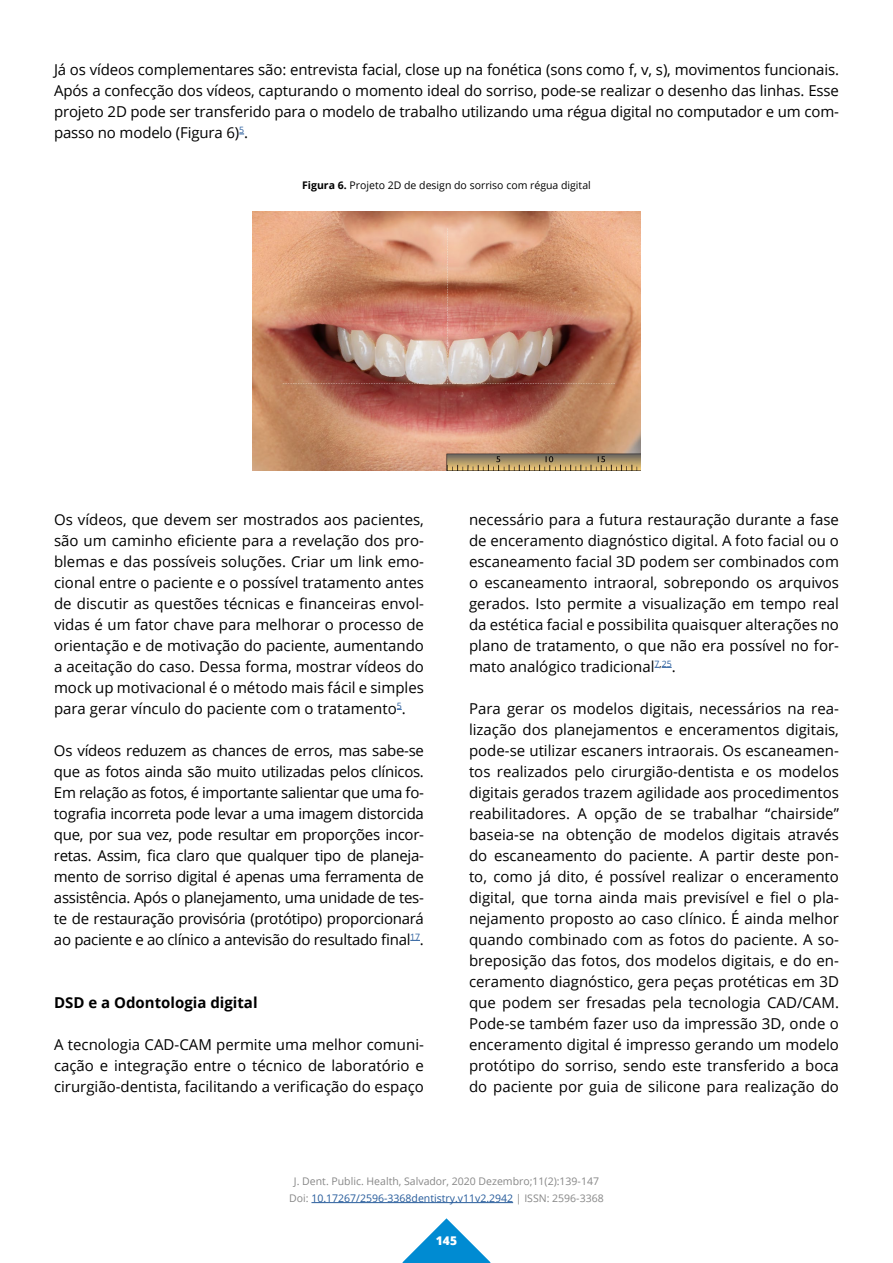
<style>
.page{position:relative;width:893px;height:1263px;background:#fff}
.page>*{position:absolute;margin:0;border:0;box-sizing:border-box;transform-origin:0 0}
.t1{font:15px/21px "Open Sans";color:#000;text-align:justify}
.t2{font:700 15px "Open Sans";color:#000}
.t3{font:800 12px "Open Sans";color:#fff}
.t4{font:10.5px/16.5px "Open Sans";color:#878787;text-align:center}
.t5{font:10.5px "Open Sans";color:#000}
.s1{font-weight:700}
.s2{color:#265b9b}
</style>
<div class="page">
<svg style="left:402px;top:1218px;width:89px;height:45px"></svg>
<hr style="left:311px;top:1202px;width:202px;height:1px;background:#265b9b">
<img style="left:252px;top:211px;width:389px;height:260px">
<svg style="left:654px;top:667px;width:18px;height:1px"></svg>
<p class="t1" style="left:54px;top:59px;width:786px">Já os vídeos complementares são: entrevista facial, close up na fonética (sons como f, v, s), movimentos funcionais.<br>Após a confecção dos vídeos, capturando o momento ideal do sorriso, pode-se realizar o desenho das linhas. Esse projeto 2D pode ser transferido para o modelo de trabalho utilizando uma régua digital no computador e um com&shy;passo no modelo (Figura 6)<sup>5</sup>.</p>
<p class="t5" style="left:302px;top:178px;width:290px"><span class="s1">Figura 6.</span> Projeto 2D de design do sorriso com régua digital</p>
<p class="t1" style="left:54px;top:508px;width:371px">Os vídeos, que devem ser mostrados aos pacientes, são um caminho eficiente para a revelação dos pro&shy;blemas e das possíveis soluções. Criar um link emo&shy;cional entre o paciente e o possível tratamento antes de discutir as questões técnicas e financeiras envol&shy;vidas é um fator chave para melhorar o processo de orientação e de motivação do paciente, aumentando a aceitação do caso. Dessa forma, mostrar vídeos do mock up motivacional é o método mais fácil e simples para gerar vínculo do paciente com o tratamento<sup>5</sup>.</p>
<p class="t1" style="left:54px;top:739px;width:371px">Os vídeos reduzem as chances de erros, mas sabe-se que as fotos ainda são muito utilizadas pelos clínicos.<br>Em relação as fotos, é importante salientar que uma fo&shy;tografia incorreta pode levar a uma imagem distorcida que, por sua vez, pode resultar em proporções incor&shy;retas. Assim, fica claro que qualquer tipo de planeja&shy;mento de sorriso digital é apenas uma ferramenta de assistência. Após o planejamento, uma unidade de tes&shy;te de restauração provisória (protótipo) proporcionará ao paciente e ao clínico a antevisão do resultado final<sup>17</sup>.</p>
<p class="t2" style="left:54px;top:992px;width:205px">DSD e a Odontologia digital</p>
<p class="t1" style="left:54px;top:1033px;width:371px">A tecnologia CAD-CAM permite uma melhor comuni&shy;cação e integração entre o técnico de laboratório e cirurgião-dentista, facilitando a verificação do espaço</p>
<p class="t1" style="left:469px;top:508px;width:371px">necessário para a futura restauração durante a fase de enceramento diagnóstico digital. A foto facial ou o escaneamento facial 3D podem ser combinados com o escaneamento intraoral, sobrepondo os arquivos gerados. Isto permite a visualização em tempo real da estética facial e possibilita quaisquer alterações no plano de tratamento, o que não era possível no for&shy;mato analógico tradicional<sup>7</sup><sup>,</sup><sup>25</sup>.</p>
<p class="t1" style="left:469px;top:697px;width:371px">Para gerar os modelos digitais, necessários na rea&shy;lização dos planejamentos e enceramentos digitais, pode-se utilizar escaners intraorais. Os escaneamen&shy;tos realizados pelo cirurgião-dentista e os modelos digitais gerados trazem agilidade aos procedimentos reabilitadores. A opção de se trabalhar “chairside” baseia-se na obtenção de modelos digitais através do escaneamento do paciente. A partir deste pon&shy;to, como já dito, é possível realizar o enceramento digital, que torna ainda mais previsível e fiel o pla&shy;nejamento proposto ao caso clínico. É ainda melhor quando combinado com as fotos do paciente. A so&shy;breposição das fotos, dos modelos digitais, e do en&shy;ceramento diagnóstico, gera peças protéticas em 3D que podem ser fresadas pela tecnologia CAD/CAM.<br>Pode-se também fazer uso da impressão 3D, onde o enceramento digital é impresso gerando um modelo protótipo do sorriso, sendo este transferido a boca do paciente por guia de silicone para realização do</p>
<p class="t4" style="left:289px;top:1173px;width:316px">J. Dent. Public. Health, Salvador, 2020 Dezembro;11(2):139-147<br>Doi: <span class="s2">10.17267/2596-3368dentistry.v11v2.2942</span> | ISSN: 2596-3368</p>
<p class="t3" style="left:436px;top:1232px;width:23px">145</p>
</div>
